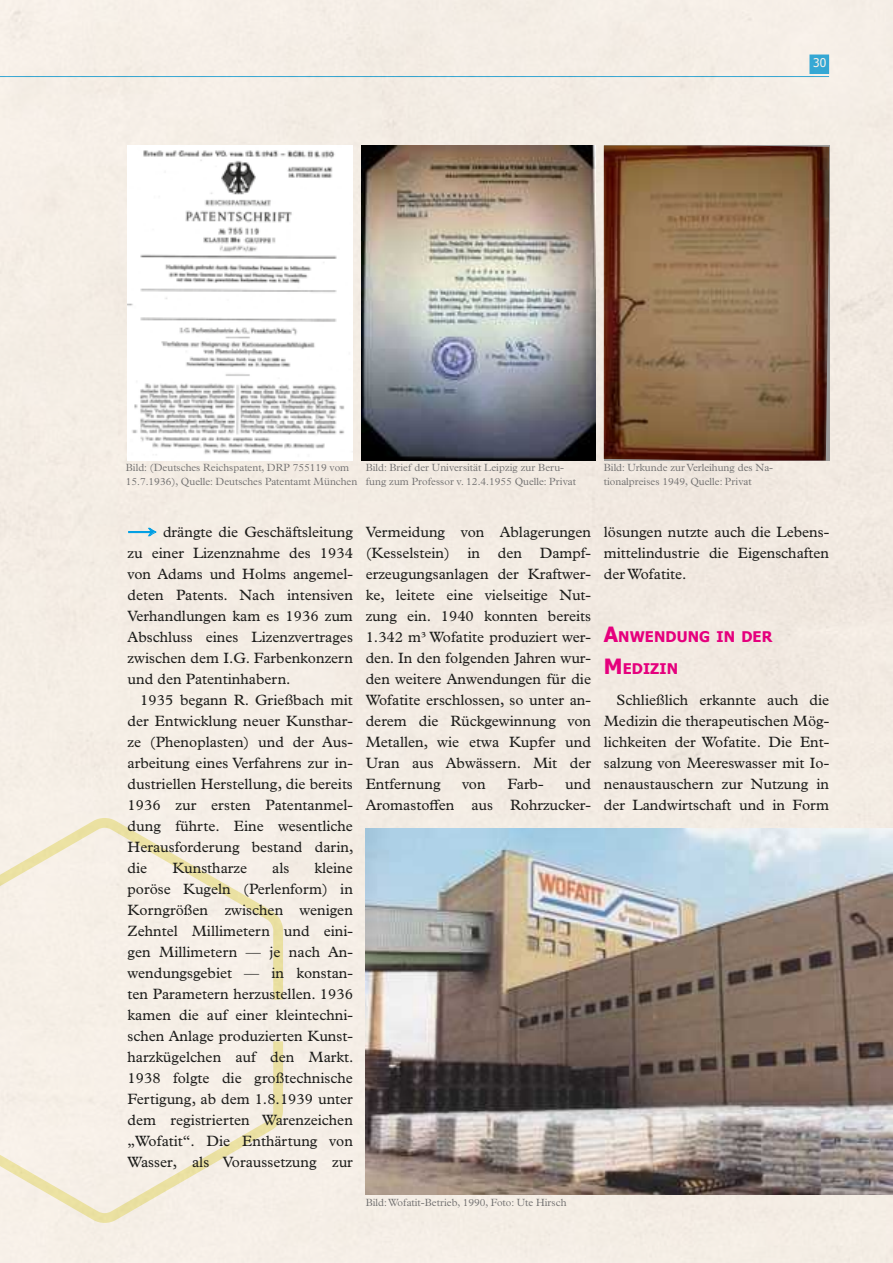
<style>
.page{position:relative;width:893px;height:1263px;background:#f4ede5}
.page>*{position:absolute;margin:0;border:0;box-sizing:border-box;transform-origin:0 0}
.Fließ{font:15px/21px "Plantin MT Pro";color:#1d1d1b;text-align:justify}
.Fließ_Blocksatz_kein{font:15px/21px "Plantin MT Pro";color:#1d1d1b;text-align:justify}
.H3_geradeZeilenzahl{font:700 14.7px/31.5px "Tahoma";letter-spacing:.005em;color:#e5007d}
.t1{font:12px "Tahoma";color:#fff}
.bildunterschrift{font:300 10.5px/13.5px "Plantin MT Pro";color:#706f6f}
.s1{font-family:"Arial";font-weight:700;font-size:21px;color:#009fe3}
.s2{font-size:21px}
</style>
<div class="page">
<img style="left:128px;top:145px;width:225px;height:315px">
<img style="left:362px;top:145px;width:233px;height:315px">
<img style="left:604px;top:145px;width:225px;height:315px">
<img style="left:366px;top:828px;width:527px;height:367px">
<p class="t1" style="left:813px;top:55px;width:15px">30</p>
<p class="bildunterschrift" style="left:126px;top:461px;width:233px">Bild: (Deutsches Reichspatent, DRP 755119 vom<br>15.7.1936), Quelle: Deutsches Patentamt München</p>
<p class="bildunterschrift" style="left:366px;top:461px;width:212px">Bild: Brief der Universität Leipzig zur Beru&shy;fung zum Professor v. 12.4.1955 Quelle: Privat</p>
<p class="bildunterschrift" style="left:604px;top:461px;width:171px">Bild: Urkunde zur Verleihung des Na&shy;tionalpreises 1949, Quelle: Privat</p>
<p class="Fließ_Blocksatz_kein" style="left:128px;top:522px;width:227px"><span class="s1">→</span> drängte die Geschäftsleitung zu einer Lizenznahme des 1934 von Adams und Holms angemel&shy;deten Patents. Nach intensiven Verhandlungen kam es 1936 zum Abschluss eines Lizenzvertrages zwischen dem I.G. Farbenkonzern und den Patentinhabern.</p>
<p class="Fließ" style="left:128px;top:690px;width:227px;text-indent:13px">1935 begann R. Grießbach mit der Entwicklung neuer Kunsthar&shy;ze (Phenoplasten) und der Aus&shy;arbeitung eines Verfahrens zur in&shy;dustriellen Herstellung, die bereits 1936 zur ersten Patentanmel&shy;dung führte. Eine wesentliche Herausforderung bestand darin, die</p>
<p class="Fließ" style="left:128px;top:858px;width:227px;text-indent:187px">kleine poröse Kugeln (Perlenform) in Korngrößen zwischen wenigen Zehntel Millimetern und eini&shy;gen Millimetern — je nach An&shy;wendungsgebiet — in konstan&shy;ten Parametern herzustellen. 1936 kamen die auf einer kleintechni&shy;schen Anlage produzierten Kunst&shy;harzkügelchen auf den Markt.<br>1938 folgte die großtechnische Fertigung, ab dem 1.8.1939 unter dem registrierten Warenzeichen „Wofatit“. Die Enthärtung von Wasser, als Voraussetzung zur</p>
<p class="Fließ" style="left:172px;top:858px;width:76px">Kunstharze</p>
<p class="Fließ" style="left:272px;top:858px;width:19px">als</p>
<p class="Fließ" style="left:366px;top:522px;width:227px">Vermeidung von Ablagerungen (Kesselstein) in den Dampf&shy;erzeugungsanlagen der Kraftwer&shy;ke, leitete eine vielseitige Nut&shy;zung ein. 1940 konnten bereits 1.342 m³ Wofatite produziert wer&shy;den. In den folgenden Jahren wur&shy;den weitere Anwendungen für die Wofatite erschlossen, so unter an&shy;derem die Rückgewinnung von Metallen, wie etwa Kupfer und Uran aus Abwässern. Mit der Entfernung</p>
<p class="Fließ" style="left:366px;top:774px;width:227px;text-align:right">und<br>Aromastoffen aus Rohrzucker-</p>
<p class="Fließ" style="left:462px;top:774px;width:25px">von</p>
<p class="Fließ" style="left:507px;top:774px;width:38px">Farb-</p>
<p class="Fließ" style="left:604px;top:522px;width:227px">lösungen nutzte auch die Lebens&shy;mittelindustrie die Eigenschaften der Wofatite.</p>
<p class="H3_geradeZeilenzahl" style="left:604px;top:622px;width:27px"><span class="s2">A</span>NWEN</p>
<p class="H3_geradeZeilenzahl" style="left:604px;top:622px;width:170px;text-indent:62px">DUNG IN DER<br><span class="s2">M</span> EDIZIN</p>
<p class="Fließ" style="left:604px;top:690px;width:227px;text-indent:13px">Schließlich erkannte auch die Medizin die therapeutischen Mög&shy;lichkeiten der Wofatite. Die Ent&shy;salzung von Meereswasser mit Io&shy;nenaustauschern zur Nutzung in der Landwirtschaft und in Form</p>
<p class="bildunterschrift" style="left:366px;top:1196px;width:202px">Bild: Wofatit-Betrieb, 1990, Foto: Ute Hirsch</p>
</div>
